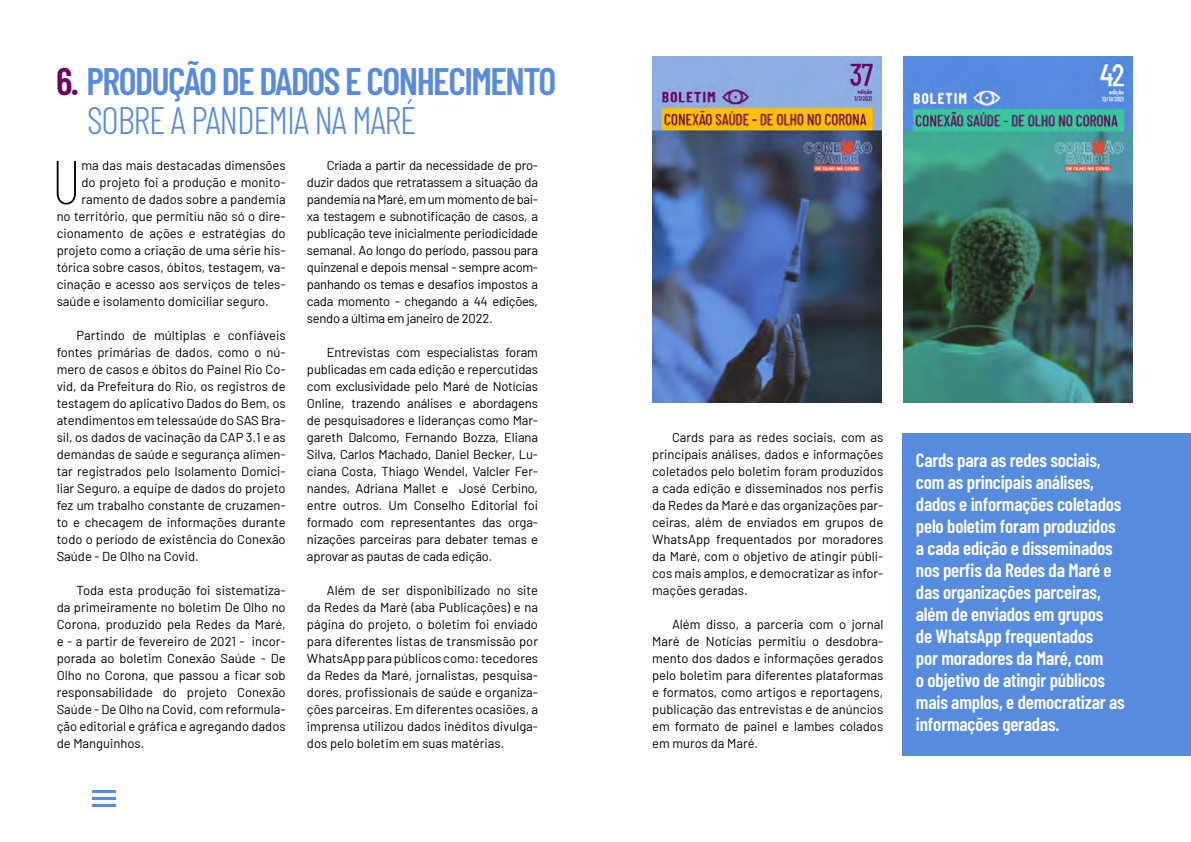
<style>
.page{position:relative;width:1191px;height:842px;background:#fff}
.page>*{position:absolute;margin:0;border:0;box-sizing:border-box;transform-origin:0 0}
.t1{font:100 61.6px "Barlow Condensed";color:#000}
.t2{font:600 38.3px/38.7px "Barlow Condensed";letter-spacing:-.04em;color:#578bdd}
.t3{font:600 19px/22px "Barlow Condensed";letter-spacing:-.01em;color:#fff}
.t4{font:13px/17px "Barlow";color:#000;text-align:justify}
.s1{color:#6e005e}
.s2{font-weight:300}
</style>
<div class="page">
<hr style="left:93px;top:790px;width:23px;height:3px;background:#578bdd">
<hr style="left:93px;top:797px;width:23px;height:3px;background:#578bdd">
<hr style="left:93px;top:804px;width:23px;height:3px;background:#578bdd">
<div style="left:903px;top:433px;width:288px;height:322px;background:#578bdd"></div>
<img style="left:653px;top:57px;width:228px;height:345px">
<img style="left:903px;top:57px;width:229px;height:345px">
<h2 class="t2" style="left:87px;top:59px;width:471px;text-indent:-31px"><span class="s1">6.</span> PRODUÇÃO DE DADOS E CONHECIMENTO<br><span class="s2">SOBRE A PANDEMIA NA MARÉ</span></h2>
<p class="t4" style="left:307px;top:156px;width:233px;text-indent:20px">Criada a partir da necessidade de pro&shy;duzir dados que retratassem a situação da pandemia na Maré, em um momento de bai&shy;xa testagem e subnotificação de casos, a publicação teve inicialmente periodicidade semanal. Ao longo do período, passou para quinzenal e depois mensal - sempre acom&shy;panhando os temas e desafios impostos a cada momento - chegando a 44 edições, sendo a última em janeiro de 2022.</p>
<p class="t4" style="left:307px;top:343px;width:233px;text-indent:20px">Entrevistas com especialistas foram publicadas em cada edição e repercutidas com exclusividade pelo Maré de Notícias Online, trazendo análises e abordagens de pesquisadores e lideranças como Mar&shy;gareth Dalcomo, Fernando Bozza, Eliana Silva, Carlos Machado, Daniel Becker, Lu&shy;ciana Costa, Thiago Wendel, Valcler Fer&shy;nandes, Adriana Mallet e José Cerbino, entre outros. Um Conselho Editorial foi formado com representantes das orga&shy;nizações parceiras para debater temas e aprovar as pautas de cada edição.</p>
<p class="t4" style="left:307px;top:581px;width:233px;text-indent:20px">Além de ser disponibilizado no site da Redes da Maré (aba Publicações) e na página do projeto, o boletim foi enviado para diferentes listas de transmissão por WhatsApp para públicos como: tecedores da Redes da Maré, jornalistas, pesquisa&shy;dores, profissionais de saúde e organiza&shy;ções parceiras. Em diferentes ocasiões, a imprensa utilizou dados inéditos divulga&shy;dos pelo boletim em suas matérias.</p>
<h1 class="t1" style="left:52px;top:138px;width:31px">U</h1>
<p class="t4" style="left:82px;top:156px;width:206px">ma das mais destacadas dimensões</p>
<p class="t4" style="left:82px;top:173px;width:206px">do projeto foi a produção e monito-</p>
<p class="t4" style="left:82px;top:190px;width:206px">ramento de dados sobre a pandemia</p>
<p class="t4" style="left:57px;top:207px;width:230px">no território, que permitiu não só o dire-</p>
<p class="t4" style="left:57px;top:224px;width:230px">cionamento de ações e estratégias do</p>
<p class="t4" style="left:57px;top:241px;width:230px">projeto como a criação de uma série his-</p>
<p class="t4" style="left:57px;top:258px;width:230px">tórica sobre casos, óbitos, testagem, va-</p>
<p class="t4" style="left:57px;top:275px;width:230px">cinação e acesso aos serviços de teles-</p>
<p class="t4" style="left:57px;top:292px;width:214px">saúde e isolamento domiciliar seguro.</p>
<p class="t4" style="left:57px;top:326px;width:230px;text-indent:20px">Partindo de múltiplas e confiáveis fontes primárias de dados, como o nú&shy;mero de casos e óbitos do Painel Rio Co&shy;vid, da Prefeitura do Rio, os registros de testagem do aplicativo Dados do Bem, os atendimentos em telessaúde do SAS Bra&shy;sil, os dados de vacinação da CAP 3.1 e as demandas de saúde e segurança alimen&shy;tar registrados pelo Isolamento Domici&shy;liar Seguro, a equipe de dados do projeto fez um trabalho constante de cruzamen&shy;to e checagem de informações durante todo o período de existência do Conexão Saúde - De Olho na Covid.</p>
<p class="t4" style="left:57px;top:581px;width:230px;text-indent:20px">Toda esta produção foi sistematiza&shy;da primeiramente no boletim De Olho no Corona, produzido pela Redes da Maré, e - a partir de fevereiro de 2021 - incor&shy;porada ao boletim Conexão Saúde - De Olho no Corona, que passou a ficar sob responsabilidade do projeto Conexão Saúde - De Olho na Covid, com reformula&shy;ção editorial e gráfica e agregando dados de Manguinhos.</p>
<p class="t4" style="left:652px;top:428px;width:233px;text-indent:20px">Cards para as redes sociais, com as principais análises, dados e informações coletados pelo boletim foram produzidos a cada edição e disseminados nos perfis da Redes da Maré e das organizações par&shy;ceiras, além de enviados em grupos de WhatsApp frequentados por moradores da Maré, com o objetivo de atingir públi&shy;cos mais amplos, e democratizar as infor&shy;mações geradas.</p>
<p class="t4" style="left:652px;top:615px;width:233px;text-indent:20px">Além disso, a parceria com o jornal Maré de Notícias permitiu o desdobra&shy;mento dos dados e informações gerados pelo boletim para diferentes plataformas e formatos, como artigos e reportagens, publicação das entrevistas e de anúncios em formato de painel e lambes colados em muros da Maré.</p>
<p class="t3" style="left:916px;top:448px;width:210px">Cards para as redes sociais, com as principais análises, dados e informações coletados pelo boletim foram produzidos a cada edição e disseminados nos perfis da Redes da Maré e das organizações parceiras, além de enviados em grupos<br>de WhatsApp frequentados<br>por moradores da Maré, com<br>o objetivo de atingir públicos mais amplos, e democratizar as informações geradas.</p>
</div>
